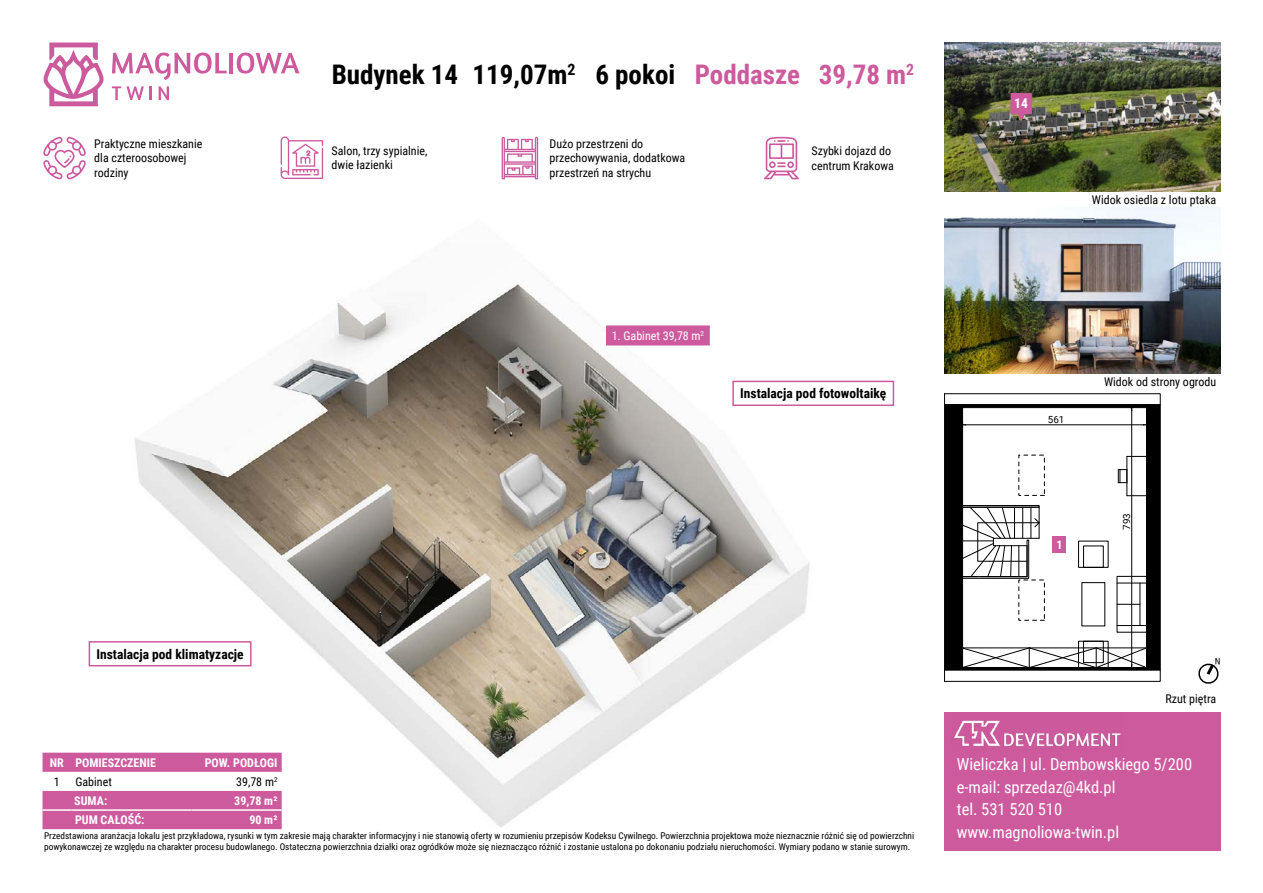
<style>
.page{position:relative;width:1263px;height:893px;background:#fff}
.page>*{position:absolute;margin:0;border:0;box-sizing:border-box;transform-origin:0 0}
.t1{font:700 27px "Roboto Condensed";color:#000}
.t2{font:16.5px/22.5px "Roboto Condensed";color:#fff}
.t3{font:700 13.5px "Roboto Condensed";color:#000}
.t4{font:700 13.5px "Roboto Condensed";color:#fff}
.t5{font:12px/14.4px "Roboto Condensed";color:#000}
.t6{font:700 12px "Roboto Condensed";color:#fff}
.t7{font:12px "Roboto Condensed";color:#fff}
.t8{font:9.9px "Roboto";color:#000}
.t9{font:9.3px/11.1px "Roboto Condensed";color:#000}
.t10{font:9px "Roboto Condensed";color:#000}
.s1{color:#ce5a9e}
</style>
<div class="page">
<img style="left:944px;top:43px;width:276px;height:148px">
<img style="left:43px;top:280px;width:852px;height:550px">
<svg style="left:944px;top:393px;width:216px;height:289px"></svg>
<div style="left:607px;top:326px;width:102px;height:19px;background:#ce5a9e"></div>
<div style="left:606px;top:325px;width:104px;height:20px;border:2px solid #ce5a9e"></div>
<div style="left:1052px;top:537px;width:14px;height:16px;background:#ce5a9e"></div>
<svg style="left:43px;top:753px;width:239px;height:76px"></svg>
<hr style="left:43px;top:809px;width:28px;height:2px;background:#fff">
<hr style="left:71px;top:809px;width:120px;height:2px;background:#fff">
<hr style="left:191px;top:809px;width:91px;height:2px;background:#fff">
<div style="left:733px;top:381px;width:160px;height:24px;background:#fff"></div>
<div style="left:732px;top:381px;width:162px;height:25px;border:2px solid #ce5a9e"></div>
<div style="left:89px;top:642px;width:162px;height:24px;background:#fff"></div>
<div style="left:89px;top:641px;width:163px;height:25px;border:2px solid #ce5a9e"></div>
<svg style="left:1198px;top:663px;width:21px;height:21px"></svg>
<div style="left:944px;top:712px;width:276px;height:138px;background:#ce5a9e"></div>
<svg style="left:112px;top:53px;width:115px;height:27px"></svg>
<hr style="left:229px;top:53px;width:4px;height:20px;background:#ce5a9d">
<svg style="left:237px;top:53px;width:63px;height:21px"></svg>
<svg style="left:112px;top:86px;width:32px;height:14px"></svg>
<hr style="left:149px;top:86px;width:3px;height:14px;background:#ce5a9d">
<svg style="left:159px;top:86px;width:10px;height:14px"></svg>
<svg style="left:43px;top:43px;width:61px;height:63px"></svg>
<img style="left:944px;top:207px;width:276px;height:166px">
<svg style="left:43px;top:137px;width:43px;height:42px"></svg>
<svg style="left:502px;top:137px;width:36px;height:42px"></svg>
<svg style="left:764px;top:137px;width:35px;height:42px"></svg>
<svg style="left:281px;top:136px;width:42px;height:43px"></svg>
<img style="left:953px;top:720px;width:168px;height:27px">
<svg style="left:1010px;top:93px;width:22px;height:28px"></svg>
<h1 class="t1" style="left:332px;top:55px;width:584px">Budynek 14 119,07m<sup>2</sup> 6 pokoi <span class="s1">Poddasze 39,78 m</span><sup>2</sup></h1>
<p class="t5" style="left:94px;top:136px;width:110px">Praktyczne mieszkanie dla czteroosobowej rodziny</p>
<p class="t5" style="left:550px;top:136px;width:137px">Dużo przestrzeni do przechowywania, dodatkowa przestrzeń na strychu</p>
<p class="t5" style="left:811px;top:143px;width:84px">Szybki dojazd do centrum Krakowa</p>
<p class="t5" style="left:332px;top:143px;width:97px">Salon, trzy sypialnie, dwie łazienki</p>
<p class="t7" style="left:612px;top:327px;width:94px">1. Gabinet 39,78 m<sup>2</sup></p>
<h3 class="t3" style="left:740px;top:384px;width:148px">Instalacja pod fotowoltaikę</h3>
<h3 class="t4" style="left:1014px;top:94px;width:15px">14</h3>
<p class="t5" style="left:1092px;top:192px;width:126px">Widok osiedla z lotu ptaka</p>
<p class="t8" style="left:1048px;top:413px;width:18px">561</p>
<p class="t6" style="left:1056px;top:537px;width:8px">1</p>
<p class="t5" style="left:1104px;top:374px;width:114px">Widok od strony ogrodu</p>
<p class="t8" style="left:1120px;top:530px;width:18px;rotate:-90deg">793</p>
<h3 class="t3" style="left:97px;top:644px;width:149px">Instalacja pod klimatyzacje</h3>
<p class="t10" style="left:1220px;top:667px;width:7px;rotate:-180deg">N</p>
<p class="t6" style="left:50px;top:754px;width:108px">NR POMIESZCZENIE</p>
<p class="t6" style="left:205px;top:754px;width:74px">POW. PODŁOGI</p>
<p class="t5" style="left:54px;top:774px;width:7px">1</p>
<p class="t5" style="left:75px;top:774px;width:38px">Gabinet</p>
<p class="t5" style="left:236px;top:774px;width:43px">39,78 m<sup>2</sup></p>
<p class="t6" style="left:74px;top:792px;width:35px">SUMA:</p>
<p class="t6" style="left:234px;top:792px;width:45px">39,78 m2</p>
<p class="t6" style="left:75px;top:811px;width:71px">PUM CAŁOŚĆ:</p>
<p class="t6" style="left:249px;top:811px;width:30px">90 m2</p>
<p class="t9" style="left:44px;top:830px;width:872px">Przedstawiona aranżacja lokalu jest przykładowa, rysunki w tym zakresie mają charakter informacyjny i nie stanowią oferty w rozumieniu przepisów Kodeksu Cywilnego. Powierzchnia projektowa może nieznacznie różnić się od powierzchni powykonawczej ze względu na charakter procesu budowlanego. Ostateczna powierzchnia działki oraz ogródków może się nieznacząco różnić i zostanie ustalona po dokonaniu podziału nieruchomości. Wymiary podano w stanie surowym.</p>
<p class="t5" style="left:1165px;top:691px;width:52px">Rzut piętra</p>
<h2 class="t2" style="left:957px;top:752px;width:237px">Wieliczka | ul. Dembowskiego 5/200 e-mail: sprzedaz@4kd.pl<br>tel. 531 520 510 www.magnoliowa-twin.pl</h2>
</div>
